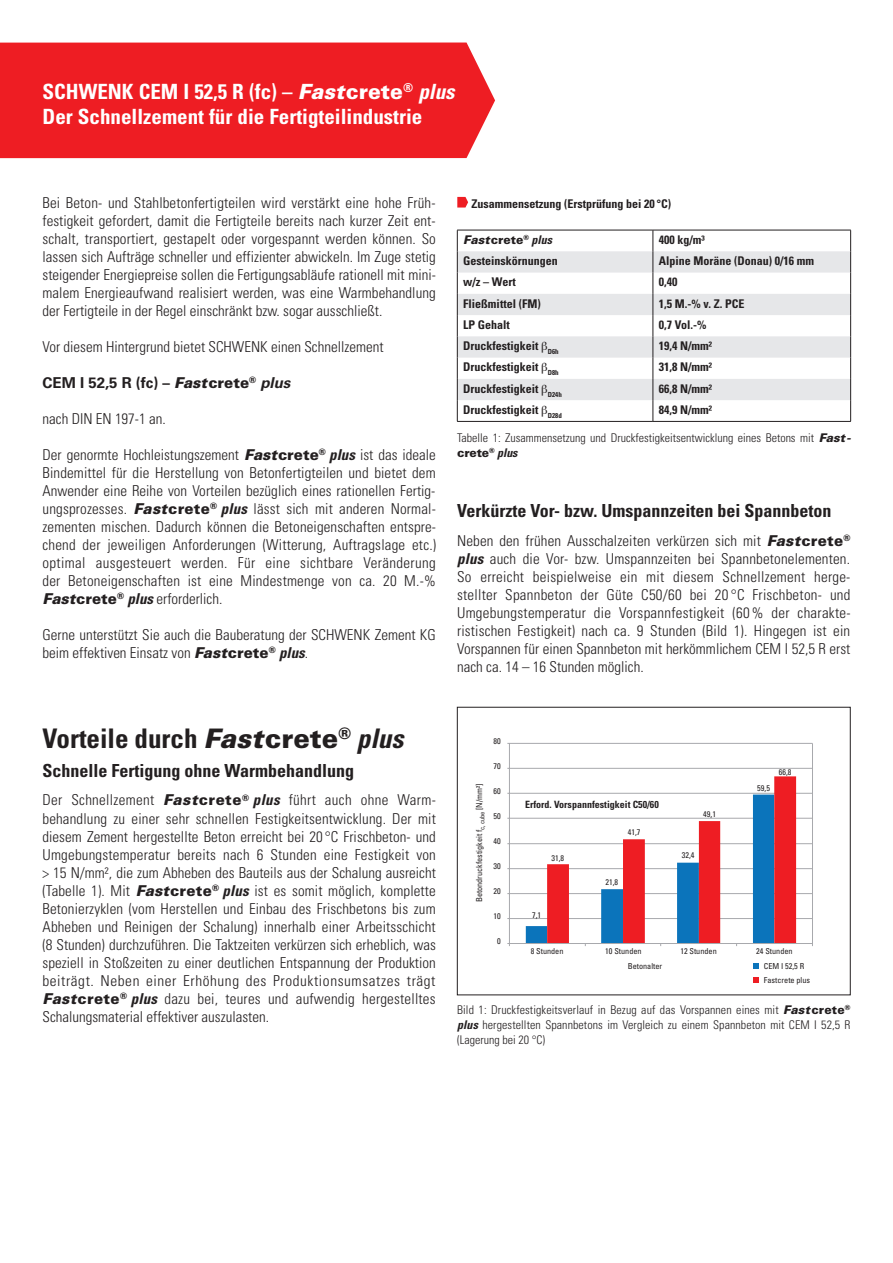
<style>
.page{position:relative;width:893px;height:1263px;background:#fff}
.page>*{position:absolute;margin:0;border:0;box-sizing:border-box;transform-origin:0 0}
.t1{font:700 condensed 27px "Univers";color:#231f20}
.t2{font:700 condensed 21px/25.5px "Univers";color:#fff}
.t3{font:700 condensed 18px "Univers";color:#231f20}
.t4{font:300 condensed 15px/18px "Univers";color:#231f20;text-align:justify}
.t5{font:700 15px "Univers";color:#231f20}
.t6{font:700 condensed 12px "Univers";color:#231f20}
.t7{font:300 condensed 12px/15px "Univers";color:#231f20}
.t8{font:900 12px "Univers";color:#231f20}
.t9{font:700 condensed 10.05px "Univers";color:#231f20}
.t10{font:condensed 8.25px/14.4px "Univers";color:#231f20}
.t11{font:condensed 6.3px "Univers";color:#231f20}
.s1{font-weight:900;font-style:italic;font-stretch:normal}
.s2{font-weight:900;font-stretch:normal}
.s3{font-style:italic}
.s4{font-weight:900;font-style:italic}
.s5{font-weight:900}
.s6{font-weight:700;font-style:italic}
.s7{font-weight:700;font-style:italic;font-stretch:condensed}
</style>
<div class="page">
<div style="left:0;top:43px;width:495px;height:115px;background:#ee1d23"></div>
<hr style="left:509px;top:918px;width:303px;height:1px;background:#a8a9ad">
<hr style="left:509px;top:893px;width:303px;height:1px;background:#a8a9ad">
<hr style="left:509px;top:868px;width:303px;height:1px;background:#a8a9ad">
<hr style="left:509px;top:843px;width:303px;height:1px;background:#a8a9ad">
<hr style="left:509px;top:818px;width:303px;height:1px;background:#a8a9ad">
<hr style="left:509px;top:793px;width:303px;height:1px;background:#a8a9ad">
<hr style="left:509px;top:768px;width:303px;height:1px;background:#a8a9ad">
<hr style="left:509px;top:743px;width:303px;height:1px;background:#a8a9ad">
<hr style="left:509px;top:743px;width:1px;height:200px;background:#a8a9ad">
<hr style="left:812px;top:743px;width:1px;height:200px;background:#a8a9ad">
<hr style="left:509px;top:943px;width:303px;height:1px;background:#a8a9ad">
<svg style="left:526px;top:776px;width:270px;height:170px"></svg>
<svg style="left:753px;top:963px;width:5px;height:5px"></svg>
<svg style="left:753px;top:977px;width:5px;height:6px"></svg>
<div style="left:457px;top:707px;width:393px;height:288px;border:1px solid #231f20"></div>
<svg style="left:458px;top:251px;width:392px;height:149px;fill:#e6e7e9"></svg>
<hr style="left:457px;top:230px;width:196px;height:1px;background:#231f20">
<hr style="left:653px;top:230px;width:198px;height:1px;background:#231f20">
<svg style="left:457px;top:230px;width:1px;height:191px"></svg>
<svg style="left:653px;top:230px;width:1px;height:191px"></svg>
<svg style="left:850px;top:230px;width:1px;height:191px"></svg>
<hr style="left:457px;top:421px;width:196px;height:1px;background:#231f20">
<hr style="left:653px;top:421px;width:198px;height:1px;background:#231f20">
<svg style="left:457px;top:197px;width:11px;height:11px"></svg>
<svg style="left:542px;top:342px;width:5px;height:11px"></svg>
<svg style="left:542px;top:363px;width:5px;height:11px"></svg>
<svg style="left:542px;top:384px;width:5px;height:11px"></svg>
<h2 class="t2" style="left:43px;top:78px;width:413px">SCHWENK CEM I 52,5 R (fc) – <span class="s1">Fast</span><span class="s2">crete</span><sup>®</sup> <span class="s3">plus<br></span>Der Schnellzement für die Fertigteilindustrie</h2>
<p class="t4" style="left:43px;top:193px;width:395px">Bei Beton- und Stahlbetonfertigteilen wird verstärkt eine hohe Früh&shy;festigkeit gefordert, damit die Fertigteile bereits nach kurzer Zeit ent&shy;schalt, transportiert, gestapelt oder vorgespannt werden können. So lassen sich Aufträge schneller und effizienter abwickeln. Im Zuge stetig steigender Energiepreise sollen die Fertigungsabläufe rationell mit mini&shy;malem Energieaufwand realisiert werden, was eine Warmbehandlung der Fertigteile in der Regel einschränkt bzw. sogar ausschließt.</p>
<p class="t4" style="left:43px;top:337px;width:342px">Vor diesem Hintergrund bietet SCHWENK einen Schnellzement</p>
<p class="t5" style="left:43px;top:374px;width:249px">CEM I 52,5 R (fc) – <span class="s4">Fast</span><span class="s5">crete</span><sup>®</sup> <span class="s3">plus</span></p>
<p class="t4" style="left:43px;top:409px;width:125px">nach DIN EN 197-1 an.</p>
<p class="t4" style="left:43px;top:445px;width:395px">Der genormte Hochleistungszement <span class="s1">Fast</span><span class="s2">crete</span><sup>®</sup> <span class="s6">plus</span> ist das ideale Bindemittel für die Herstellung von Betonfertigteilen und bietet dem Anwender eine Reihe von Vorteilen bezüglich eines rationellen Fertig&shy;ungsprozesses. <span class="s1">Fast</span><span class="s2">crete</span><sup>®</sup> <span class="s6">plus</span> lässt sich mit anderen Normal&shy;zementen mischen. Dadurch können die Betoneigenschaften entspre&shy;chend der jeweiligen Anforderungen (Witterung, Auftragslage etc.) optimal ausgesteuert werden. Für eine sichtbare Veränderung der Betoneigenschaften ist eine Mindestmenge von ca. 20 M.-% <span class="s1">Fast</span><span class="s2">crete</span><sup>®</sup> <span class="s6">plus</span> erforderlich.</p>
<p class="t4" style="left:43px;top:625px;width:395px">Gerne unterstützt Sie auch die Bauberatung der SCHWENK Zement KG beim effektiven Einsatz von <span class="s1">Fast</span><span class="s2">crete</span><sup>®</sup> <span class="s6">plus</span>.</p>
<h1 class="t1" style="left:43px;top:722px;width:362px">Vorteile durch <span class="s1">Fast</span><span class="s2">crete</span><sup>®</sup> <span class="s3">plus</span></h1>
<p class="t3" style="left:43px;top:759px;width:313px">Schnelle Fertigung ohne Warmbehandlung</p>
<p class="t4" style="left:43px;top:791px;width:395px">Der Schnellzement <span class="s1">Fast</span><span class="s2">crete</span><sup>®</sup> <span class="s6">plus</span> führt auch ohne Warm&shy;behandlung zu einer sehr schnellen Festigkeitsentwicklung. Der mit diesem Zement hergestellte Beton erreicht bei 20 °C Frischbeton- und Umgebungstemperatur bereits nach 6 Stunden eine Festigkeit von &gt; 15 N/mm², die zum Abheben des Bauteils aus der Schalung ausreicht (Tabelle 1). Mit <span class="s1">Fast</span><span class="s2">crete</span><sup>®</sup> <span class="s6">plus</span> ist es somit möglich, komplette Betonierzyklen (vom Herstellen und Einbau des Frischbetons bis zum Abheben und Reinigen der Schalung) innerhalb einer Arbeitsschicht (8 Stunden) durchzuführen. Die Taktzeiten verkürzen sich erheblich, was speziell in Stoßzeiten zu einer deutlichen Entspannung der Produktion beiträgt. Neben einer Erhöhung des Produktionsumsatzes trägt <span class="s1">Fast</span><span class="s2">crete</span><sup>®</sup> <span class="s6">plus</span> dazu bei, teures und aufwendig hergestelltes Schalungsmaterial effektiver auszulasten.</p>
<p class="t6" style="left:472px;top:196px;width:201px">Zusammensetzung (Erstprüfung bei 20 °C)</p>
<p class="t8" style="left:463px;top:232px;width:90px"><span class="s3">Fast</span>crete<sup>®</sup> <span class="s7">plus</span></p>
<p class="t6" style="left:659px;top:232px;width:47px">400 kg/m³</p>
<p class="t6" style="left:463px;top:253px;width:96px">Gesteinskörnungen</p>
<p class="t6" style="left:659px;top:253px;width:157px">Alpine Moräne (Donau) 0/16 mm</p>
<p class="t6" style="left:463px;top:275px;width:54px">w/z – Wert</p>
<p class="t6" style="left:659px;top:275px;width:20px">0,40</p>
<p class="t6" style="left:463px;top:296px;width:79px">Fließmittel (FM)</p>
<p class="t6" style="left:659px;top:296px;width:87px">1,5 M.-% v. Z. PCE</p>
<p class="t6" style="left:463px;top:317px;width:48px">LP Gehalt</p>
<p class="t6" style="left:659px;top:317px;width:49px">0,7 Vol.-%</p>
<p class="t6" style="left:463px;top:339px;width:97px">Druckfestigkeit <sub>D6h</sub></p>
<p class="t6" style="left:659px;top:338px;width:55px">19,4 N/mm²</p>
<p class="t6" style="left:463px;top:360px;width:97px">Druckfestigkeit <sub>D8h</sub></p>
<p class="t6" style="left:659px;top:360px;width:55px">31,8 N/mm²</p>
<p class="t6" style="left:463px;top:381px;width:100px">Druckfestigkeit <sub>D24h</sub></p>
<p class="t6" style="left:659px;top:381px;width:55px">66,8 N/mm²</p>
<p class="t6" style="left:463px;top:402px;width:100px">Druckfestigkeit <sub>D28d</sub></p>
<p class="t6" style="left:659px;top:402px;width:55px">84,9 N/mm²</p>
<p class="t7" style="left:457px;top:430px;width:395px">Tabelle 1: Zusammensetzung und Druckfestigkeitsentwicklung eines Betons mit <span class="s1">Fast&shy;</span><span class="s2">crete</span><sup>®</sup> <span class="s6">plus</span></p>
<p class="t3" style="left:457px;top:500px;width:376px">Verkürzte Vor- bzw. Umspannzeiten bei Spannbeton</p>
<p class="t4" style="left:457px;top:531px;width:395px">Neben den frühen Ausschalzeiten verkürzen sich mit <span class="s1">Fast</span><span class="s2">crete</span><sup>® </sup><span class="s6">plus</span> auch die Vor- bzw. Umspannzeiten bei Spannbetonelementen.<br>So erreicht beispielweise ein mit diesem Schnellzement herge&shy;stellter Spannbeton der Güte C50/60 bei 20 °C Frischbeton- und Umgebungstemperatur die Vorspannfestigkeit (60% der charakte&shy;ristischen Festigkeit) nach ca. 9 Stunden (Bild 1). Hingegen ist ein Vorspannen für einen Spannbeton mit herkömmlichem CEM I 52,5 R erst nach ca. 14 – 16 Stunden möglich.</p>
<p class="t10" style="left:472px;top:810px;width:28px;rotate:-90deg">[N/mm²]</p>
<p class="t11" style="left:478px;top:830px;width:20px;rotate:-90deg">c, cube</p>
<p class="t10" style="left:472px;top:902px;width:74px;rotate:-90deg">Betondruckfestigkeit f</p>
<p class="t10" style="left:494px;top:733px;width:9px">80</p>
<p class="t10" style="left:494px;top:758px;width:9px">70</p>
<p class="t10" style="left:494px;top:783px;width:9px">60</p>
<p class="t10" style="left:494px;top:808px;width:9px">50</p>
<p class="t10" style="left:494px;top:833px;width:9px">40</p>
<p class="t10" style="left:494px;top:858px;width:9px">30</p>
<p class="t10" style="left:494px;top:883px;width:9px">20</p>
<p class="t10" style="left:494px;top:908px;width:9px">10</p>
<p class="t10" style="left:497px;top:933px;width:5px">0</p>
<p class="t9" style="left:525px;top:799px;width:135px">Erford. Vorspannfestigkeit C50/60</p>
<p class="t10" style="left:552px;top:850px;width:14px">31,8</p>
<p class="t10" style="left:532px;top:907px;width:11px">7,1</p>
<p class="t10" style="left:628px;top:825px;width:14px">41,7</p>
<p class="t10" style="left:606px;top:875px;width:14px">21,8</p>
<p class="t10" style="left:531px;top:944px;width:34px">8 Stunden</p>
<p class="t10" style="left:605px;top:944px;width:38px">10 Stunden</p>
<p class="t10" style="left:628px;top:958px;width:36px">Betonalter</p>
<p class="t10" style="left:703px;top:806px;width:14px">49,1</p>
<p class="t10" style="left:682px;top:848px;width:14px">32,4</p>
<p class="t10" style="left:680px;top:944px;width:38px">12 Stunden</p>
<p class="t10" style="left:757px;top:780px;width:14px">59,5</p>
<p class="t10" style="left:779px;top:765px;width:14px">66,8</p>
<p class="t10" style="left:764px;top:944px;width:48px;text-indent:-8px">24 Stunden<br>CEM I 52,5 R<br>Fastcrete plus</p>
<p class="t7" style="left:457px;top:1002px;width:395px;text-align:justify">Bild 1: Druckfestigkeitsverlauf in Bezug auf das Vorspannen eines mit <span class="s1">Fast</span><span class="s2">crete</span><sup>® </sup><span class="s6">plus</span> hergestellten Spannbetons im Vergleich zu einem Spannbeton mit CEM I 52,5 R (Lagerung bei 20 °C)</p>
</div>
